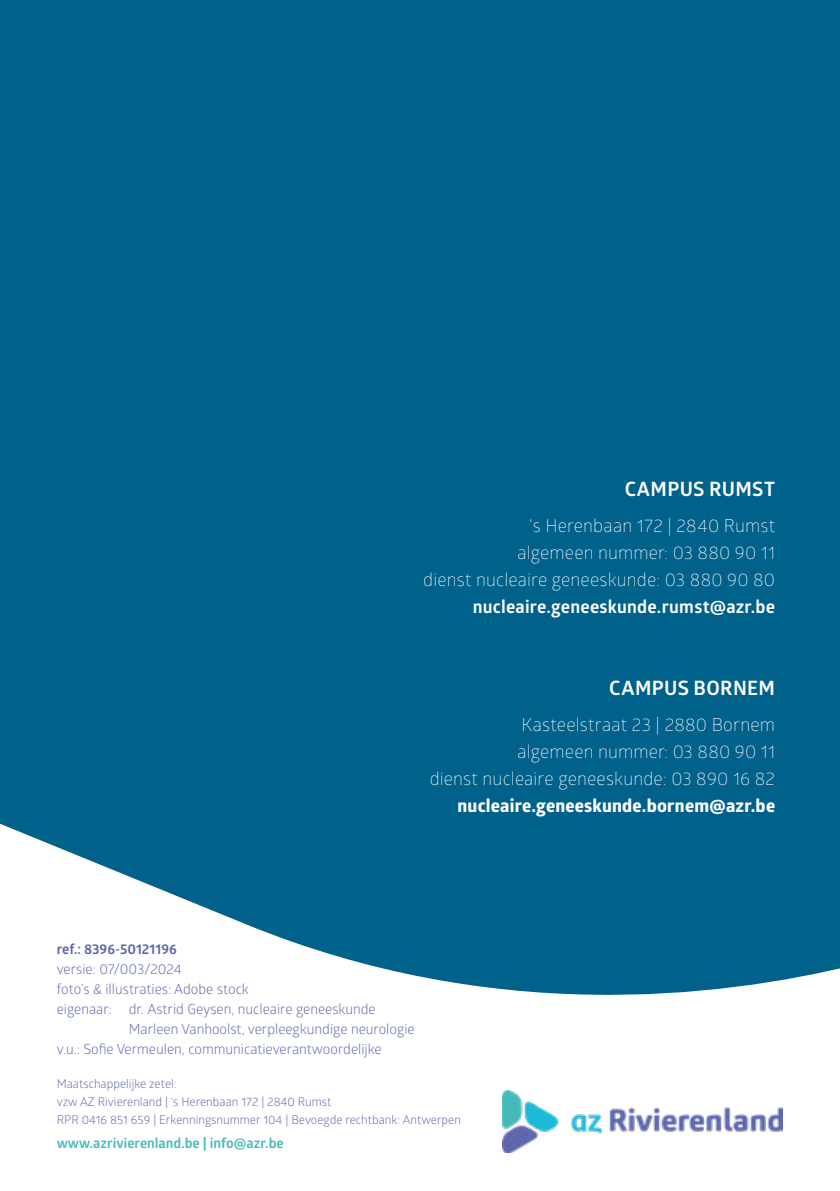
<style>
.page{position:relative;width:840px;height:1191px;background:#fff}
.page>*{position:absolute;margin:0;border:0;box-sizing:border-box;transform-origin:0 0}
.t1{font:700 19.8px "Glober";letter-spacing:.015em;color:#fff}
.t2{font:300 18px/27px "Glober";letter-spacing:.01em;color:#fff;text-align:right}
.t3{font:700 18px "Globerx";letter-spacing:.015em;color:#fff}
.t4{font:700 18px "Glober";letter-spacing:.01em;color:#fff}
.t5{font:14px "Glober";color:#5e67ad}
.t6{font:700 14px "Glober";color:#4cbbb8}
.t7{font:700 14px "Glober";color:#5e67ad}
.t8{font:12px/18px "Glober";color:#5e67ad}
</style>
<div class="page">
<div style="left:0;top:0;width:839px;height:1191px;background:#00618b"></div>
<svg style="left:0;top:823px;width:839px;height:368px;fill:#fff"></svg>
<img style="left:502px;top:1090px;width:280px;height:62px">
<h1 class="t1" style="left:624px;top:475px;width:152px">CAMPUS RUMST</h1>
<p class="t2" style="left:423px;top:512px;width:353px">‘s Herenbaan 172 | 2840 Rumst<br>algemeen nummer: 03 880 90 11<br>dienst nucleaire geneeskunde: 03 880 90 80</p>
<p class="t4" style="left:472px;top:594px;width:304px">nucleaire.geneeskunde.rumst@azr.be</p>
<h1 class="t1" style="left:609px;top:673px;width:167px">CAMPUS BORNEM</h1>
<p class="t2" style="left:429px;top:710px;width:346px">Kasteelstraat 23 | 2880 Bornem<br>algemeen nummer: 03 880 90 11<br>dienst nucleaire geneeskunde: 03 890 16 82</p>
<p class="t3" style="left:457px;top:792px;width:319px">nucleaire.geneeskunde.bornem@azr.be</p>
<p class="t7" style="left:57px;top:939px;width:121px">ref.: 8396-50121196</p>
<p class="t5" style="left:57px;top:959px;width:126px">versie: 07/003/2024</p>
<p class="t5" style="left:57px;top:979px;width:193px">foto’s &amp; illustraties: Adobe stock</p>
<p class="t5" style="left:57px;top:999px;width:320px">eigenaar: dr. Astrid Geysen, nucleaire geneeskunde</p>
<p class="t5" style="left:129px;top:1019px;width:287px">Marleen Vanhoolst, verpleegkundige neurologie</p>
<p class="t5" style="left:57px;top:1039px;width:326px">v.u.: Sofie Vermeulen, communicatieverantwoordelijke</p>
<p class="t8" style="left:57px;top:1074px;width:405px">Maatschappelijke zetel:<br>vzw AZ Rivierenland | ‘s Herenbaan 172 | 2840 Rumst<br>RPR 0416 851 659 | Erkenningsnummer 104 | Bevoegde rechtbank: Antwerpen</p>
<p class="t6" style="left:57px;top:1133px;width:228px">www.azrivierenland.be | info@azr.be</p>
</div>
